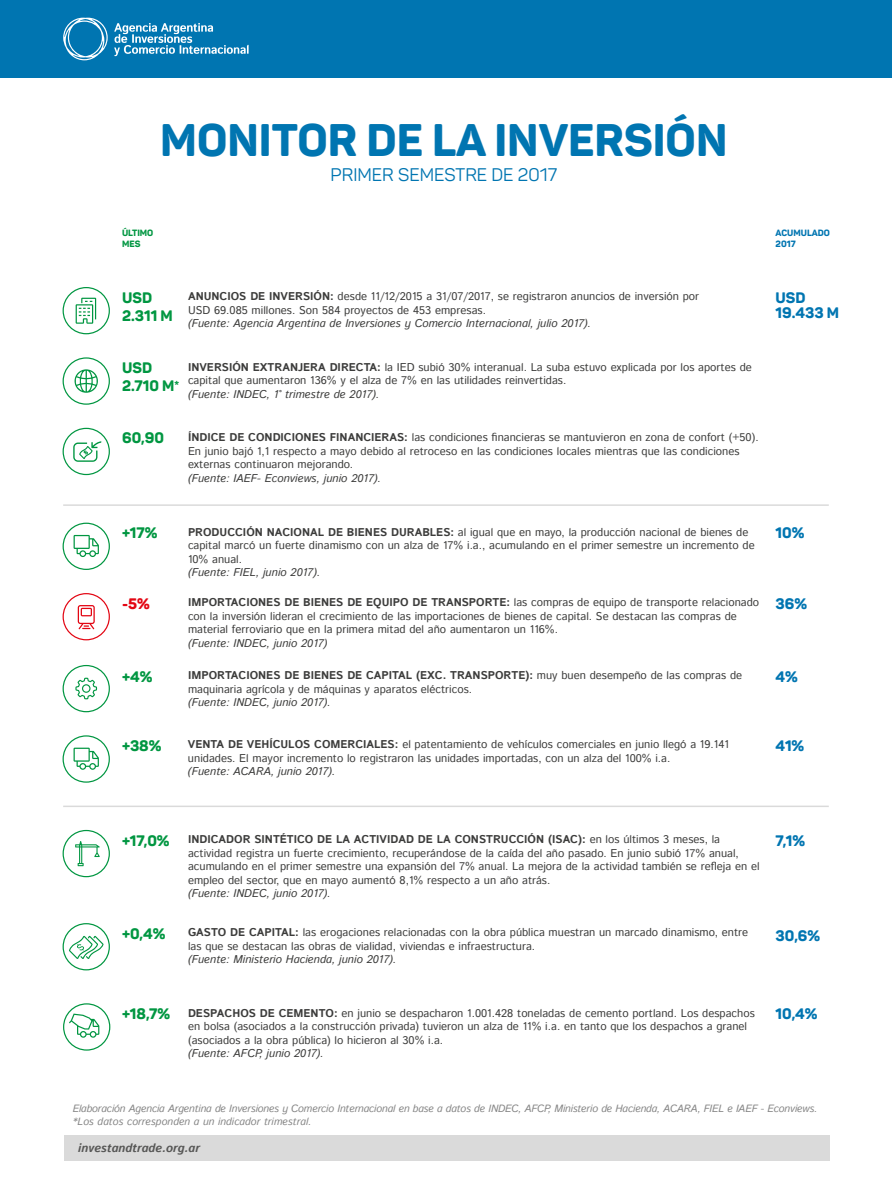
<style>
.page{position:relative;width:893px;height:1177px;background:#fff}
.page>*{position:absolute;margin:0;border:0;box-sizing:border-box;transform-origin:0 0}
.t1{font:800 45px "Panton";color:#0075b1}
.t2{font:18px "Panton";color:#0075b1}
.t3{font:800 15px/18px "Panton";color:#009641}
.t4{font:800 15px/15px "Panton";color:#0075b1}
.t5{font:800 15px "Panton";color:#e30613}
.t6{font:italic 700 12px "Istok";color:#575756}
.t7{font:11.25px/13.5px "Istok";color:#3c3c3b}
.t8{font:italic 11.25px "Istok";color:#3c3c3b}
.t9{font:700 11.25px "Istok";color:#3c3c3b}
.t10{font:italic 10.5px/12.6px "Istok";letter-spacing:-.02em;color:#878787}
.t11{font:800 9px/10.8px "Panton";color:#0075b1}
.t12{font:800 9px/10.8px "Panton";color:#009641}
.s1{font-weight:700}
.s2{font-weight:400}
</style>
<div class="page">
<div style="left:1px;top:0;width:891px;height:77px;background:#0075b1"></div>
<svg style="left:114px;top:23px;width:135px;height:33px"></svg>
<svg style="left:63px;top:18px;width:45px;height:42px"></svg>
<div style="left:64px;top:1135px;width:765px;height:26px;background:#dadada"></div>
<hr style="left:63px;top:805px;width:766px;height:2px;background:#dadada">
<hr style="left:63px;top:504px;width:766px;height:2px;background:#dadada">
<div style="left:63px;top:522px;width:47px;height:48px;border:1px solid #009641;border-radius:50%"></div>
<svg style="left:74px;top:535px;width:25px;height:22px"></svg>
<div style="left:63px;top:735px;width:47px;height:47px;border:1px solid #009641;border-radius:50%"></div>
<svg style="left:74px;top:747px;width:25px;height:23px"></svg>
<div style="left:63px;top:593px;width:47px;height:47px;border:1px solid #e30613;border-radius:50%"></div>
<svg style="left:78px;top:605px;width:17px;height:24px"></svg>
<div style="left:63px;top:923px;width:47px;height:47px;border:1px solid #009641;border-radius:50%"></div>
<svg style="left:69px;top:935px;width:35px;height:24px"></svg>
<div style="left:63px;top:1003px;width:47px;height:47px;border:1px solid #009641;border-radius:50%"></div>
<svg style="left:69px;top:1013px;width:30px;height:25px"></svg>
<div style="left:63px;top:830px;width:47px;height:47px;border:1px solid #009641;border-radius:50%"></div>
<svg style="left:75px;top:841px;width:25px;height:25px"></svg>
<div style="left:63px;top:428px;width:47px;height:47px;border:1px solid #009641;border-radius:50%"></div>
<svg style="left:73px;top:441px;width:28px;height:21px"></svg>
<div style="left:63px;top:357px;width:47px;height:48px;border:1px solid #009641;border-radius:50%"></div>
<svg style="left:75px;top:369px;width:23px;height:24px"></svg>
<div style="left:63px;top:665px;width:47px;height:47px;border:1px solid #009641;border-radius:50%"></div>
<svg style="left:75px;top:677px;width:22px;height:22px"></svg>
<div style="left:63px;top:287px;width:47px;height:47px;border:1px solid #009641;border-radius:50%"></div>
<svg style="left:76px;top:298px;width:20px;height:26px"></svg>
<h1 class="t1" style="left:160px;top:111px;width:569px">MONITOR DE LA INVERSIÓN</h1>
<h2 class="t2" style="left:331px;top:164px;width:228px">PRIMER SEMESTRE DE 2017</h2>
<p class="t12" style="left:122px;top:228px;width:33px">ÚLTIMO<br>MES</p>
<p class="t11" style="left:775px;top:228px;width:56px">ACUMULADO<br>2017</p>
<h3 class="t3" style="left:122px;top:288px;width:52px">USD<br>2.311 M</h3>
<p class="t7" style="left:188px;top:290px;width:513px"><span class="s1">ANUNCIOS DE INVERSIÓN:</span> desde 11/12/2015 a 31/07/2017, se registraron anuncios de inversión por<br>USD 69.085 millones. Son 584 proyectos de 453 empresas.</p>
<p class="t8" style="left:188px;top:316px;width:405px">(Fuente: Agencia Argentina de Inversiones y Comercio Internacional, julio 2017).</p>
<h3 class="t4" style="left:775px;top:290px;width:65px">USD<br>19.433 M</h3>
<h3 class="t3" style="left:122px;top:359px;width:59px">USD<br>2.710 M*</h3>
<p class="t7" style="left:188px;top:361px;width:565px"><span class="s1">INVERSIÓN EXTRANJERA DIRECTA:</span> la IED subió 30% interanual. La suba estuvo explicada por los aportes de capital que aumentaron 136% y el alza de 7% en las utilidades reinvertidas.</p>
<p class="t8" style="left:188px;top:386px;width:193px">(Fuente: INDEC, 1° trimestre de 2017).</p>
<h3 class="t3" style="left:122px;top:429px;width:43px">60,90</h3>
<p class="t7" style="left:188px;top:431px;width:572px"><span class="s1">ÍNDICE DE CONDICIONES FINANCIERAS:</span> las condiciones financieras se mantuvieron en zona de confort (+50).<br>En junio bajó 1,1 respecto a mayo debido al retroceso en las condiciones locales mientras que las condiciones externas continuaron mejorando.</p>
<p class="t8" style="left:188px;top:470px;width:195px">(Fuente: IAEF- Econviews, junio 2017).</p>
<p class="t7" style="left:188px;top:526px;width:568px"><span class="s1">PRODUCCIÓN NACIONAL DE BIENES DURABLES:</span> al igual que en mayo, la producción nacional de bienes de capital marcó un fuerte dinamismo con un alza de 17% i.a., acumulando en el primer semestre un incremento de<br>10% anual.</p>
<p class="t8" style="left:188px;top:565px;width:134px">(Fuente: FIEL, junio 2017).</p>
<h3 class="t3" style="left:122px;top:524px;width:37px">+17%</h3>
<h3 class="t4" style="left:775px;top:525px;width:30px">10%</h3>
<h3 class="t5" style="left:122px;top:594px;width:29px">-5%</h3>
<h3 class="t4" style="left:775px;top:596px;width:33px">36%</h3>
<p class="t7" style="left:188px;top:596px;width:573px"><span class="s1">IMPORTACIONES DE BIENES DE EQUIPO DE TRANSPORTE:</span> las compras de equipo de transporte relacionado con la inversión lideran el crecimiento de las importaciones de bienes de capital. Se destacan las compras de material ferroviario que en la primera mitad del año aumentaron un 116%.</p>
<p class="t8" style="left:188px;top:635px;width:141px">(Fuente: INDEC, junio 2017)</p>
<p class="t7" style="left:188px;top:669px;width:556px"><span class="s1">IMPORTACIONES DE BIENES DE CAPITAL (EXC. TRANSPORTE):</span> muy buen desempeño de las compras de maquinaria agrícola y de máquinas y aparatos eléctricos.</p>
<p class="t8" style="left:188px;top:694px;width:144px">(Fuente: INDEC, junio 2017).</p>
<h3 class="t3" style="left:122px;top:667px;width:32px">+4%</h3>
<h3 class="t4" style="left:775px;top:668px;width:24px">4%</h3>
<p class="t7" style="left:188px;top:738px;width:543px"><span class="s1">VENTA DE VEHÍCULOS COMERCIALES:</span> el patentamiento de vehículos comerciales en junio llegó a 19.141 unidades. El mayor incremento lo registraron las unidades importadas, con un alza del 100% i.a.</p>
<p class="t8" style="left:188px;top:764px;width:149px">(Fuente: ACARA, junio 2017).</p>
<h3 class="t3" style="left:122px;top:736px;width:41px">+38%</h3>
<h3 class="t4" style="left:775px;top:738px;width:30px">41%</h3>
<h3 class="t3" style="left:122px;top:831px;width:49px">+17,0%</h3>
<p class="t9" style="left:188px;top:831px;width:534px">INDICADOR SINTÉTICO DE LA ACTIVIDAD DE LA CONSTRUCCIÓN (ISAC): <span class="s2">en los últimos 3 meses, la</span></p>
<h3 class="t4" style="left:775px;top:832px;width:31px">7,1%</h3>
<p class="t7" style="left:188px;top:846px;width:573px">actividad registra un fuerte crecimiento, recuperándose de la caída del año pasado. En junio subió 17% anual, acumulando en el primer semestre una expansión del 7% anual. La mejora de la actividad también se refleja en el empleo del sector, que en mayo aumentó 8,1% respecto a un año atrás.</p>
<p class="t8" style="left:188px;top:886px;width:144px">(Fuente: INDEC, junio 2017).</p>
<h3 class="t3" style="left:122px;top:924px;width:45px">+0,4%</h3>
<h3 class="t4" style="left:775px;top:928px;width:46px">30,6%</h3>
<p class="t7" style="left:188px;top:926px;width:562px"><span class="s1">GASTO DE CAPITAL:</span> las erogaciones relacionadas con la obra pública muestran un marcado dinamismo, entre las que se destacan las obras de vialidad, viviendas e infraestructura.</p>
<p class="t8" style="left:188px;top:952px;width:210px">(Fuente: Ministerio Hacienda, junio 2017).</p>
<h3 class="t3" style="left:122px;top:1004px;width:50px">+18,7%</h3>
<h3 class="t4" style="left:775px;top:1006px;width:44px">10,4%</h3>
<p class="t7" style="left:188px;top:1006px;width:568px"><span class="s1">DESPACHOS DE CEMENTO:</span> en junio se despacharon 1.001.428 toneladas de cemento portland. Los despachos en bolsa (asociados a la construcción privada) tuvieron un alza de 11% i.a. en tanto que los despachos a granel (asociados a la obra pública) lo hicieron al 30% i.a.</p>
<p class="t8" style="left:188px;top:1045px;width:137px">(Fuente: AFCP, junio 2017).</p>
<p class="t10" style="left:73px;top:1101px;width:746px">Elaboración Agencia Argentina de Inversiones y Comercio Internacional en base a datos de INDEC, AFCP, Ministerio de Hacienda, ACARA, FIEL e IAEF - Econviews. *Los datos corresponden a un indicador trimestral.</p>
<p class="t6" style="left:78px;top:1139px;width:123px">investandtrade.org.ar</p>
</div>
